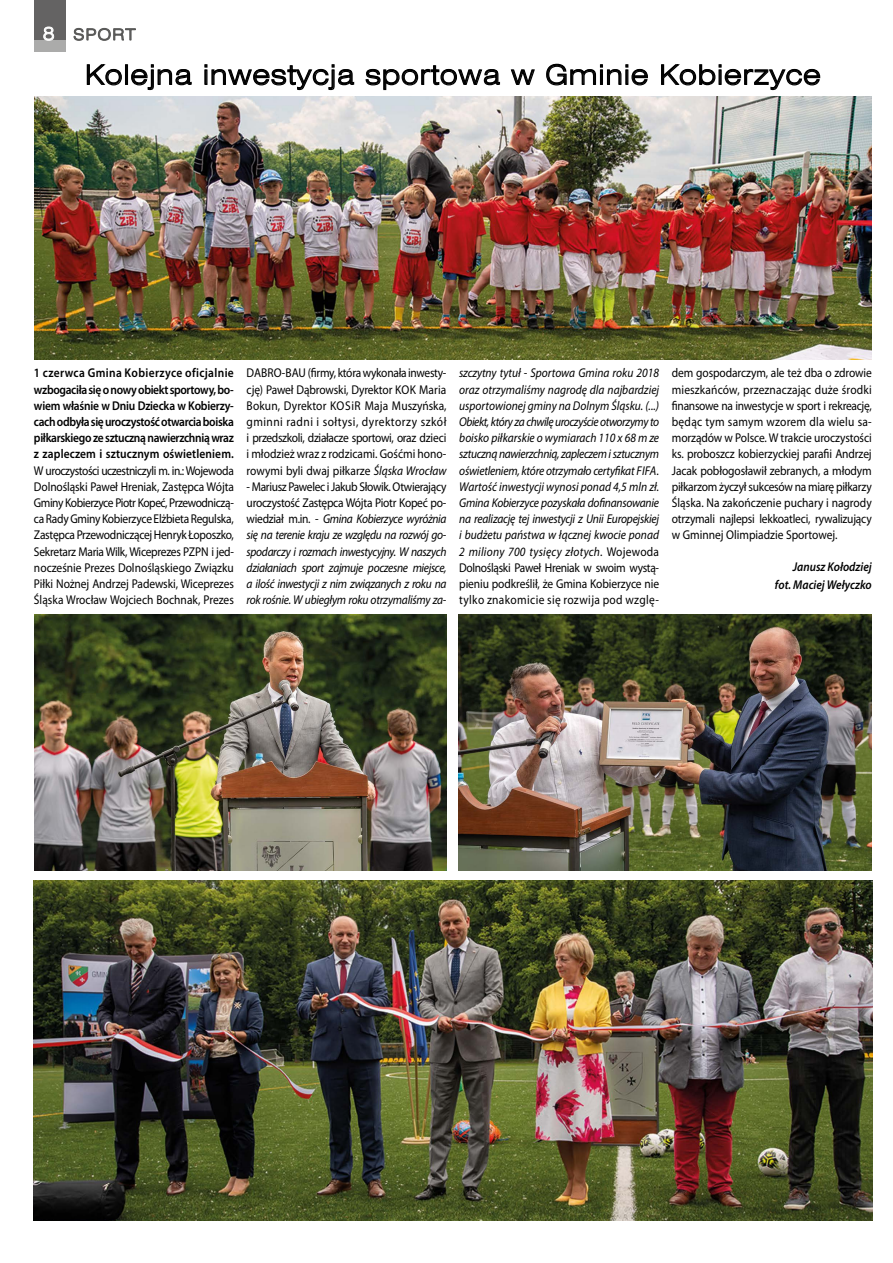
<style>
.page{position:relative;width:893px;height:1263px;background:#fff}
.page>*{position:absolute;margin:0;border:0;box-sizing:border-box;transform-origin:0 0}
.t1{font:27px "Swis 721 Lt Ex EU";letter-spacing:.04em;color:#000}
.t2{font:15.75px "Swis 721 Lt Ex EU";letter-spacing:.075em;color:#575756}
.t3{font:12.75px/16.2px "Myriad Pro";color:#000;text-align:justify;scale:.9 1}
.t4{font:italic 12.75px/16.2px "Myriad Pro";letter-spacing:-.01em;color:#000;text-align:justify;scale:.9 1}
.t5{font:600 12.75px/16.2px "Myriad Pro";letter-spacing:.01em;color:#000;text-align:justify;scale:.9 1}
.t6{font:italic 600 12.75px/18px "Myriad Pro";color:#000;text-align:right;scale:.9 1}
.s1{font-size:18px;color:#fff}
.s2{font-style:italic}
.s3{font-style:normal}
</style>
<div class="page">
<svg style="left:86px;top:64px;width:36px;height:22px"></svg>
<div style="left:125px;top:64px;width:3px;height:21px;border:1px solid #000"></div>
<svg style="left:131px;top:64px;width:61px;height:27px"></svg>
<svg style="left:204px;top:64px;width:151px;height:27px"></svg>
<svg style="left:365px;top:65px;width:136px;height:26px"></svg>
<svg style="left:510px;top:69px;width:25px;height:16px"></svg>
<svg style="left:546px;top:63px;width:102px;height:23px"></svg>
<svg style="left:661px;top:64px;width:160px;height:27px"></svg>
<img style="left:458px;top:614px;width:414px;height:256px">
<img style="left:34px;top:614px;width:412px;height:256px">
<img style="left:34px;top:880px;width:838px;height:340px">
<img style="left:34px;top:96px;width:838px;height:263px">
<div style="left:34px;top:0;width:31px;height:40px;background:#646363"></div>
<div style="left:34px;top:40px;width:31px;height:11px;background:#ababaa"></div>
<svg style="left:43px;top:26px;width:11px;height:15px"></svg>
<svg style="left:73px;top:28px;width:63px;height:13px"></svg>
<p class="t2" style="left:43px;top:25px;width:94px"><span class="s1">8</span> SPORT</p>
<h1 class="t1" style="left:85px;top:59px;width:737px">Kolejna inwestycja sportowa w Gminie Kobierzyce</h1>
<p class="t5" style="left:34px;top:365px;width:224px">1 czerwca Gmina Kobierzyce oficjalnie wzbogaciła się o nowy obiekt sportowy, bo&shy;wiem właśnie w Dniu Dziecka w Kobierzy&shy;cach odbyła się uroczystość otwarcia boiska piłkarskiego ze sztuczną nawierzchnią wraz z zapleczem i sztucznym oświetleniem.</p>
<p class="t3" style="left:34px;top:462px;width:224px">W uroczystości uczestniczyli m. in.: Wojewoda Dolnośląski Paweł Hreniak, Zastępca Wójta Gminy Kobierzyce Piotr Kopeć, Przewodniczą&shy;ca Rady Gminy Kobierzyce Elżbieta Regulska, Zastępca Przewodniczącej Henryk Łoposzko, Sekretarz Maria Wilk, Wiceprezes PZPN i jed&shy;nocześnie Prezes Dolnośląskiego Związku Piłki Nożnej Andrzej Padewski, Wiceprezes Śląska Wrocław Wojciech Bochnak, Prezes</p>
<p class="t3" style="left:247px;top:365px;width:224px">DABRO-BAU (firmy, która wykonała inwesty&shy;cję) Paweł Dąbrowski, Dyrektor KOK Maria Bokun, Dyrektor KOSiR Maja Muszyńska, gminni radni i sołtysi, dyrektorzy szkół i przedszkoli, działacze sportowi, oraz dzieci i młodzież wraz z rodzicami. Gośćmi hono&shy;rowymi byli dwaj piłkarze <span class="s2">Śląska Wrocław</span></p>
<p class="t4" style="left:247px;top:478px;width:224px"><span class="s3">- Mariusz Pawelec i Jakub Słowik. Otwierający uroczystość Zastępca Wójta Piotr Kopeć po&shy;wiedział m.in. -</span> Gmina Kobierzyce wyróżnia się na terenie kraju ze względu na rozwój go&shy;spodarczy i rozmach inwestycyjny. W naszych działaniach sport zajmuje poczesne miejsce, a ilość inwestycji z nim związanych z roku na rok rośnie. W ubiegłym roku otrzymaliśmy za-</p>
<p class="t4" style="left:459px;top:365px;width:224px">szczytny tytuł - Sportowa Gmina roku 2018 oraz otrzymaliśmy nagrodę dla najbardziej usportowionej gminy na Dolnym Śląsku. (...)<br>Obiekt, który za chwilę uroczyście otworzymy to boisko piłkarskie o wymiarach 110 x 68 m ze sztuczną nawierzchnią, zapleczem i sztucznym oświetleniem, które otrzymało certyfikat FIFA.<br>Wartość inwestycji wynosi ponad 4,5 mln zł.<br>Gmina Kobierzyce pozyskała dofinansowanie na realizację tej inwestycji z Unii Europejskiej i budżetu państwa w łącznej kwocie ponad 2 miliony 700 tysięcy złotych. <span class="s3">Wojewoda Dolnośląski Paweł Hreniak w swoim wystą&shy;pieniu podkreślił, że Gmina Kobierzyce nie tylko znakomicie się rozwija pod wzglę-</span></p>
<p class="t3" style="left:672px;top:365px;width:224px">dem gospodarczym, ale też dba o zdrowie mieszkańców, przeznaczając duże środki finansowe na inwestycje w sport i rekreację, będąc tym samym wzorem dla wielu sa&shy;morządów w Polsce. W trakcie uroczystości ks. proboszcz kobierzyckiej parafii Andrzej Jacak pobłogosławił zebranych, a młodym piłkarzom życzył sukcesów na miarę piłkarzy Śląska. Na zakończenie puchary i nagrody otrzymali najlepsi lekkoatleci, rywalizujący w Gminnej Olimpiadzie Sportowej.</p>
<p class="t6" style="left:775px;top:557px;width:109px">Janusz Kołodziej fot. Maciej Wełyczko</p>
</div>
